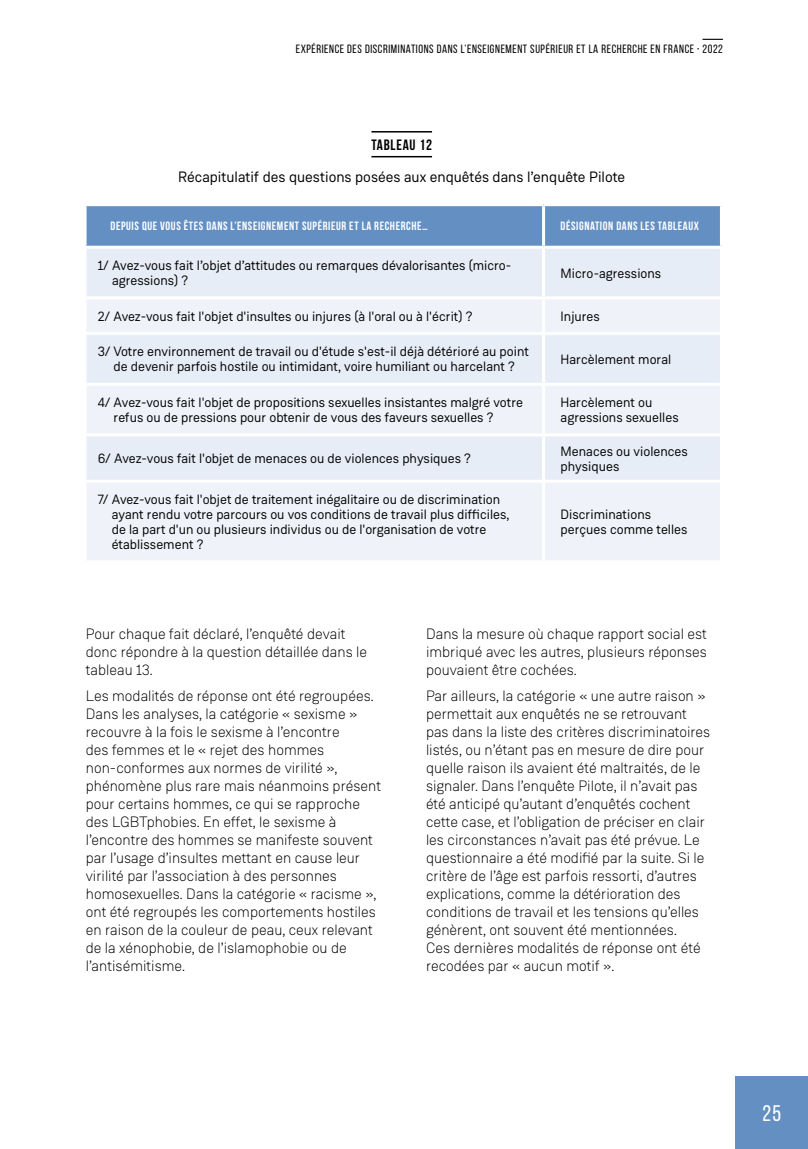
<style>
.page{position:relative;width:808px;height:1149px;background:#fff}
.page>*{position:absolute;margin:0;border:0;box-sizing:border-box;transform-origin:0 0}
.t1{font:22.5px "Bebas Neue";color:#fff}
.t2{font:300 15px/18px "Weissenhof Grotesk";color:#000}
.t3{font:15px "Weissenhof Grotesk";color:#000}
.t4{font:700 15px "Bebas Neue";letter-spacing:.05em;color:#000}
.t5{font:13.5px/15px "Weissenhof Grotesk";color:#000}
.t6{font:700 12px "Bebas Neue";letter-spacing:.05em;color:#fff}
.t7{font:12px "Bebas Neue";letter-spacing:.05em;color:#000}
.s1{font-weight:700}
</style>
<div class="page">
<svg style="left:702px;top:39px;width:21px;height:1px"></svg>
<div style="left:736px;top:1076px;width:72px;height:72px;background:#648fc2"></div>
<hr style="left:371px;top:131px;width:61px;height:1px;background:#000">
<hr style="left:371px;top:156px;width:61px;height:1px;background:#000">
<div style="left:85px;top:205px;width:459px;height:42px;background:#648fc2"></div>
<div style="left:544px;top:205px;width:177px;height:42px;background:#648fc2"></div>
<div style="left:87px;top:249px;width:633px;height:47px;background:#e7edf6"></div>
<div style="left:87px;top:300px;width:633px;height:260px;background:#eff3f9"></div>
<hr style="left:84px;top:203px;width:460px;height:3px;background:#fff">
<hr style="left:84px;top:206px;width:3px;height:40px;background:#fff">
<hr style="left:544px;top:203px;width:179px;height:3px;background:#fff">
<hr style="left:84px;top:246px;width:460px;height:3px;background:#fff">
<hr style="left:544px;top:246px;width:179px;height:3px;background:#fff">
<hr style="left:87px;top:332px;width:457px;height:3px;background:#fff">
<hr style="left:544px;top:332px;width:176px;height:3px;background:#fff">
<hr style="left:87px;top:382px;width:457px;height:3px;background:#fff">
<hr style="left:544px;top:382px;width:176px;height:3px;background:#fff">
<hr style="left:87px;top:433px;width:457px;height:3px;background:#fff">
<hr style="left:544px;top:433px;width:176px;height:3px;background:#fff">
<hr style="left:542px;top:206px;width:3px;height:40px;background:#fff">
<hr style="left:720px;top:206px;width:3px;height:40px;background:#fff">
<hr style="left:542px;top:249px;width:3px;height:47px;background:#fff">
<hr style="left:542px;top:299px;width:3px;height:33px;background:#fff">
<hr style="left:542px;top:335px;width:3px;height:47px;background:#fff">
<hr style="left:542px;top:385px;width:3px;height:48px;background:#fff">
<hr style="left:542px;top:436px;width:3px;height:43px;background:#fff">
<hr style="left:87px;top:479px;width:457px;height:3px;background:#fff">
<hr style="left:544px;top:479px;width:176px;height:3px;background:#fff">
<hr style="left:542px;top:482px;width:3px;height:78px;background:#fff">
<p class="t7" style="left:296px;top:42px;width:429px">EXPÉRIENCE DES DISCRIMINATIONS DANS L’ENSEIGNEMENT SUPÉRIEUR ET LA RECHERCHE EN FRANCE <span class="s1">·</span> 2022</p>
<h3 class="t4" style="left:371px;top:136px;width:62px">TABLEAU 12</h3>
<h4 class="t3" style="left:178px;top:168px;width:449px">Récapitulatif des questions posées aux enquêtés dans l’enquête Pilote</h4>
<p class="t6" style="left:111px;top:220px;width:319px">DEPUIS QUE VOUS ÊTES DANS L’ENSEIGNEMENT SUPÉRIEUR ET LA RECHERCHE…</p>
<p class="t6" style="left:561px;top:220px;width:140px">DÉSIGNATION DANS LES TABLEAUX</p>
<p class="t5" style="left:112px;top:258px;width:401px;text-indent:-14px">1/ Avez-vous fait l’objet d’attitudes ou remarques dévalorisantes (micro&shy;agressions) ?</p>
<p class="t5" style="left:561px;top:265px;width:102px">Micro-agressions</p>
<p class="t5" style="left:98px;top:308px;width:376px">2/ Avez-vous fait l'objet d'insultes ou injures (à l'oral ou à l'écrit) ?</p>
<p class="t5" style="left:561px;top:308px;width:41px">Injures</p>
<p class="t5" style="left:98px;top:344px;width:433px;text-align:center">3/ Votre environnement de travail ou d'étude s'est-il déjà détérioré au point de devenir parfois hostile ou intimidant, voire humiliant ou harcelant ?</p>
<p class="t5" style="left:561px;top:351px;width:112px">Harcèlement moral</p>
<p class="t5" style="left:114px;top:395px;width:411px;text-indent:-16px">4/ Avez-vous fait l'objet de propositions sexuelles insistantes malgré votre refus ou de pressions pour obtenir de vous des faveurs sexuelles ?</p>
<p class="t5" style="left:561px;top:395px;width:120px">Harcèlement ou agressions sexuelles</p>
<p class="t5" style="left:98px;top:451px;width:375px">6/ Avez-vous fait l'objet de menaces ou de violences physiques ?</p>
<p class="t5" style="left:561px;top:443px;width:129px">Menaces ou violences physiques</p>
<p class="t5" style="left:112px;top:492px;width:399px;text-indent:-14px">7/ Avez-vous fait l'objet de traitement inégalitaire ou de discrimination ayant rendu votre parcours ou vos conditions de travail plus difficiles, de la part d'un ou plusieurs individus ou de l'organisation de votre établissement ?</p>
<p class="t5" style="left:561px;top:507px;width:128px">Discriminations perçues comme telles</p>
<p class="t2" style="left:86px;top:624px;width:283px">Pour chaque fait déclaré, l’enquêté devait donc répondre à la question détaillée dans le tableau 13.</p>
<p class="t2" style="left:86px;top:686px;width:297px">Les modalités de réponse ont été regroupées.<br>Dans les analyses, la catégorie « sexisme » recouvre à la fois le sexisme à l’encontre<br>des femmes et le « rejet des hommes non-conformes aux normes de virilité », phénomène plus rare mais néanmoins présent pour certains hommes, ce qui se rapproche des LGBTphobies. En effet, le sexisme à l’encontre des hommes se manifeste souvent par l’usage d’insultes mettant en cause leur virilité par l’association à des personnes homosexuelles. Dans la catégorie « racisme », ont été regroupés les comportements hostiles en raison de la couleur de peau, ceux relevant de la xénophobie, de l’islamophobie ou de l’antisémitisme.</p>
<p class="t2" style="left:426px;top:624px;width:283px;text-align:justify">Dans la mesure où chaque rapport social est imbriqué avec les autres, plusieurs réponses pouvaient être cochées.</p>
<p class="t2" style="left:426px;top:686px;width:286px">Par ailleurs, la catégorie « une autre raison » permettait aux enquêtés ne se retrouvant pas dans la liste des critères discriminatoires listés, ou n’étant pas en mesure de dire pour quelle raison ils avaient été maltraités, de le signaler. Dans l’enquête Pilote, il n’avait pas été anticipé qu’autant d’enquêtés cochent cette case, et l’obligation de préciser en clair les circonstances n’avait pas été prévue. Le questionnaire a été modifié par la suite. Si le critère de l’âge est parfois ressorti, d’autres explications, comme la détérioration des conditions de travail et les tensions qu’elles génèrent, ont souvent été mentionnées.<br>Ces dernières modalités de réponse ont été recodées par « aucun motif ».</p>
<p class="t1" style="left:762px;top:1100px;width:20px">25</p>
</div>
